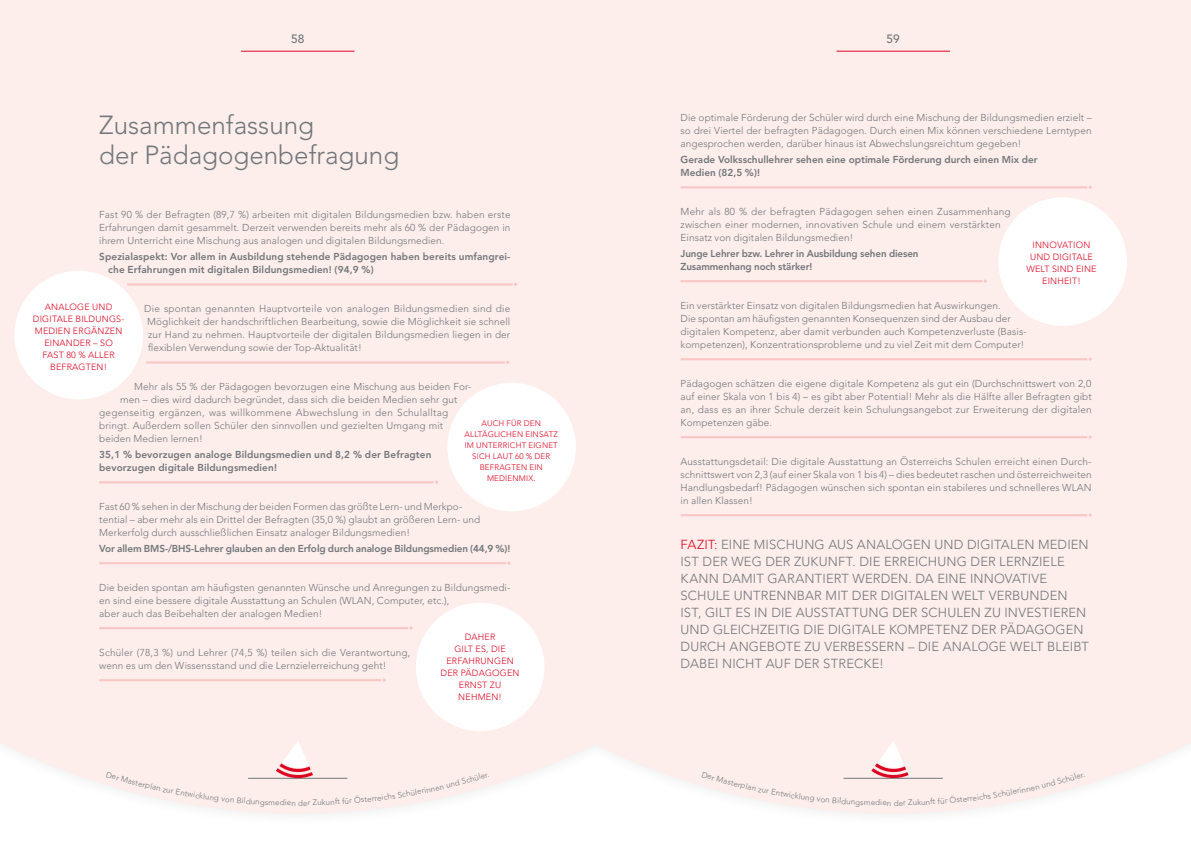
<style>
.page{position:relative;width:1191px;height:842px;background:#fff}
.page>*{position:absolute;margin:0;border:0;box-sizing:border-box;transform-origin:0 0}
.t1{font:300 26px/30px "Avenir LT Std";color:#71777a}
.t2{font:300 13px/17px "Avenir LT Std";letter-spacing:.01em;color:#71777a}
.t3{font:500 12px "Avenir LT Std";color:#71777a}
.t4{font:300 10px/13px "Avenir LT Std";letter-spacing:.01em;color:#71777a;text-align:justify}
.t5{font:800 10px/13px "Avenir LT Std";color:#71777a}
.t6{font:300 9px/12px "Avenir LT Std";letter-spacing:.02em;color:#dc0621;text-align:center}
.t7{font:300 8px/11px "Avenir LT Std";letter-spacing:.02em;color:#dc0621;text-align:center}
.t8{font:300 8px "Avenir LT Std";color:#71777a}
.s1{color:#dc0621}
</style>
<div class="page">
<div style="left:0;top:0;width:595px;height:815px;background:#fdedeb"></div>
<div style="left:595px;top:0;width:596px;height:815px;background:#fdedeb"></div>
<hr style="left:248px;top:778px;width:99px;height:1px;background:#71777a">
<svg style="left:276px;top:741px;width:37px;height:39px"></svg>
<hr style="left:843px;top:778px;width:100px;height:1px;background:#71777a">
<svg style="left:871px;top:741px;width:37px;height:39px"></svg>
<div style="left:14px;top:271px;width:129px;height:128px;background:#fff;border-radius:50%"></div>
<svg style="left:127px;top:283px;width:390px;height:3px"></svg>
<svg style="left:146px;top:361px;width:363px;height:3px"></svg>
<svg style="left:99px;top:481px;width:339px;height:3px"></svg>
<svg style="left:99px;top:561px;width:411px;height:4px;background:#fad8d6"></svg>
<svg style="left:99px;top:626px;width:313px;height:4px"></svg>
<svg style="left:99px;top:678px;width:287px;height:4px"></svg>
<svg style="left:680px;top:186px;width:411px;height:3px"></svg>
<svg style="left:680px;top:279px;width:306px;height:4px"></svg>
<svg style="left:680px;top:357px;width:411px;height:4px;background:#fad8d6"></svg>
<svg style="left:680px;top:435px;width:411px;height:4px;background:#fad8d6"></svg>
<svg style="left:680px;top:513px;width:411px;height:4px;background:#fad8d6"></svg>
<div style="left:447px;top:383px;width:129px;height:128px;background:#fff;border-radius:50%"></div>
<div style="left:416px;top:603px;width:128px;height:128px;background:#fff;border-radius:50%"></div>
<div style="left:998px;top:197px;width:129px;height:129px;background:#fff;border-radius:50%"></div>
<hr style="left:836px;top:51px;width:114px;height:1px;background:#dc0621">
<hr style="left:241px;top:51px;width:113px;height:1px;background:#dc0621">
<svg style="left:701px;top:771px;width:68px;height:23px;background:#fcedeb"></svg>
<svg style="left:789px;top:792px;width:5px;height:6px"></svg>
<svg style="left:809px;top:796px;width:30px;height:7px"></svg>
<svg style="left:855px;top:799px;width:31px;height:8px"></svg>
<svg style="left:899px;top:795px;width:78px;height:10px"></svg>
<svg style="left:993px;top:791px;width:4px;height:7px"></svg>
<svg style="left:1012px;top:789px;width:8px;height:5px"></svg>
<svg style="left:1035px;top:773px;width:49px;height:16px"></svg>
<svg style="left:106px;top:771px;width:68px;height:23px;background:#fcedec"></svg>
<svg style="left:194px;top:792px;width:5px;height:6px"></svg>
<svg style="left:214px;top:796px;width:29px;height:7px"></svg>
<svg style="left:260px;top:799px;width:31px;height:8px"></svg>
<svg style="left:303px;top:795px;width:78px;height:10px"></svg>
<svg style="left:397px;top:791px;width:5px;height:7px"></svg>
<svg style="left:417px;top:789px;width:7px;height:5px"></svg>
<svg style="left:440px;top:773px;width:49px;height:16px"></svg>
<p class="t3" style="left:291px;top:32px;width:15px">58</p>
<p class="t3" style="left:886px;top:32px;width:15px">59</p>
<h1 class="t1" style="left:99px;top:110px;width:301px">Zusammenfassung<br>der Pädagogenbefragung</h1>
<p class="t4" style="left:99px;top:208px;width:413px">Fast 90 % der Befragten (89,7 %) arbeiten mit digitalen Bildungsmedien bzw. haben erste Erfahrungen damit gesammelt. Derzeit verwenden bereits mehr als 60 % der Pädagogen in ihrem Unterricht eine Mischung aus analogen und digitalen Bildungsmedien.</p>
<p class="t5" style="left:108px;top:250px;width:403px;text-indent:-9px">Spezialaspekt: Vor allem in Ausbildung stehende Pädagogen haben bereits umfangrei&shy;che Erfahrungen mit digitalen Bildungsmedien! (94,9 %)</p>
<p class="t4" style="left:147px;top:302px;width:365px;text-indent:-3px">Die spontan genannten Hauptvorteile von analogen Bildungsmedien sind die Möglichkeit der handschriftlichen Bearbeitung, sowie die Möglichkeit sie schnell zur Hand zu nehmen. Hauptvorteile der digitalen Bildungsmedien liegen in der flexiblen Verwendung sowie der Top-Aktualität!</p>
<p class="t4" style="left:134px;top:380px;width:339px">Mehr als 55 % der Pädagogen bevorzugen eine Mischung aus beiden For-</p>
<p class="t4" style="left:120px;top:393px;width:339px">men – dies wird dadurch begründet, dass sich die beiden Medien sehr gut</p>
<p class="t4" style="left:99px;top:406px;width:350px">gegenseitig ergänzen, was willkommene Abwechslung in den Schulalltag</p>
<p class="t4" style="left:99px;top:419px;width:345px">bringt. Außerdem sollen Schüler den sinnvollen und gezielten Umgang mit</p>
<p class="t4" style="left:99px;top:432px;width:105px">beiden Medien lernen!</p>
<p class="t5" style="left:99px;top:448px;width:334px">35,1 % bevorzugen analoge Bildungsmedien und 8,2 % der Befragten bevorzugen digitale Bildungsmedien!</p>
<p class="t4" style="left:99px;top:500px;width:383px;text-align:left">Fast 60 % sehen in der Mischung der beiden Formen das größte Lern- und Merkpo&shy;tential – aber mehr als ein Drittel der Befragten (35,0 %) glaubt an größeren Lern- und<br>Merkerfolg durch ausschließlichen Einsatz analoger Bildungsmedien!</p>
<p class="t5" style="left:99px;top:542px;width:412px">Vor allem BMS-/BHS-Lehrer glauben an den Erfolg durch analoge Bildungsmedien (44,9 %)!</p>
<p class="t4" style="left:99px;top:581px;width:413px;text-align:left">Die beiden spontan am häufigsten genannten Wünsche und Anregungen zu Bildungsmedi&shy;en sind eine bessere digitale Ausstattung an Schulen (WLAN, Computer, etc.),<br>aber auch das Beibehalten der analogen Medien!</p>
<p class="t4" style="left:99px;top:646px;width:313px">Schüler (78,3 %) und Lehrer (74,5 %) teilen sich die Verantwortung, wenn es um den Wissensstand und die Lernzielerreichung geht!</p>
<p class="t6" style="left:33px;top:301px;width:93px">ANALOGE UND<br>DIGITALE BILDUNGS-<br>MEDIEN ERGÄNZEN<br>EINANDER – SO<br>FAST 80 % ALLER<br>BEFRAGTEN!</p>
<p class="t7" style="left:464px;top:418px;width:95px">AUCH FÜR DEN<br>ALLTÄGLICHEN EINSATZ<br>IM UNTERRICHT EIGNET<br>SICH LAUT 60 % DER<br>BEFRAGTEN EIN<br>MEDIENMIX.</p>
<p class="t6" style="left:440px;top:631px;width:80px">DAHER<br>GILT ES, DIE<br>ERFAHRUNGEN<br>DER PÄDAGOGEN<br>ERNST ZU<br>NEHMEN!</p>
<p class="t8" style="left:177px;top:787px;width:19px;rotate:10deg">Entw</p>
<p class="t8" style="left:200px;top:791px;width:17px;rotate:8deg">klun</p>
<p class="t8" style="left:244px;top:796px;width:18px;rotate:4deg">ldun</p>
<p class="t8" style="left:291px;top:798px;width:13px">n d</p>
<p class="t8" style="left:381px;top:793px;width:15px;rotate:-8deg">ichs</p>
<p class="t8" style="left:401px;top:790px;width:17px;rotate:-10deg">chül</p>
<p class="t8" style="left:423px;top:786px;width:17px;rotate:-12deg">inne</p>
<p class="t4" style="left:680px;top:111px;width:413px">Die optimale Förderung der Schüler wird durch eine Mischung der Bildungsmedien erzielt – so drei Viertel der befragten Pädagogen. Durch einen Mix können verschiedene Lerntypen angesprochen werden, darüber hinaus ist Abwechslungsreichtum gegeben!</p>
<p class="t5" style="left:680px;top:153px;width:358px">Gerade Volksschullehrer sehen eine optimale Förderung durch einen Mix der<br>Medien (82,5 %)!</p>
<p class="t4" style="left:680px;top:205px;width:332px;text-align:left">Mehr als 80 % der befragten Pädagogen sehen einen Zusammenhang zwischen einer modernen, innovativen Schule und einem verstärkten<br>Einsatz von digitalen Bildungsmedien!</p>
<p class="t5" style="left:680px;top:247px;width:239px">Junge Lehrer bzw. Lehrer in Ausbildung sehen diesen<br>Zusammenhang noch stärker!</p>
<p class="t4" style="left:680px;top:299px;width:348px;text-align:left">Ein verstärkter Einsatz von digitalen Bildungsmedien hat Auswirkungen.<br>Die spontan am häufigsten genannten Konsequenzen sind der Ausbau der digitalen Kompetenz, aber damit verbunden auch Kompetenzverluste (Basis&shy;kompetenzen), Konzentrationsprobleme und zu viel Zeit mit dem Computer!</p>
<p class="t4" style="left:680px;top:377px;width:413px">Pädagogen schätzen die eigene digitale Kompetenz als gut ein (Durchschnittswert von 2,0 auf einer Skala von 1 bis 4) – es gibt aber Potential! Mehr als die Hälfte aller Befragten gibt an, dass es an ihrer Schule derzeit kein Schulungsangebot zur Erweiterung der digitalen Kompetenzen gäbe.</p>
<p class="t4" style="left:680px;top:455px;width:413px">Ausstattungsdetail: Die digitale Ausstattung an Österreichs Schulen erreicht einen Durch&shy;schnittswert von 2,3 (auf einer Skala von 1 bis 4) – dies bedeutet raschen und österreichweiten Handlungsbedarf! Pädagogen wünschen sich spontan ein stabileres und schnelleres WLAN in allen Klassen!</p>
<p class="t6" style="left:1026px;top:239px;width:72px">INNOVATION<br>UND DIGITALE<br>WELT SIND EINE<br>EINHEIT!</p>
<p class="t2" style="left:680px;top:536px;width:410px"><span class="s1">FAZIT:</span> EINE MISCHUNG AUS ANALOGEN UND DIGITALEN MEDIEN IST DER WEG DER ZUKUNFT. DIE ERREICHUNG DER LERNZIELE KANN DAMIT GARANTIERT WERDEN. DA EINE INNOVATIVE SCHULE UNTRENNBAR MIT DER DIGITALEN WELT VERBUNDEN IST, GILT ES IN DIE AUSSTATTUNG DER SCHULEN ZU INVESTIEREN UND GLEICHZEITIG DIE DIGITALE KOMPETENZ DER PÄDAGOGEN DURCH ANGEBOTE ZU VERBESSERN – DIE ANALOGE WELT BLEIBT DABEI NICHT AUF DER STRECKE!</p>
<p class="t8" style="left:772px;top:787px;width:19px;rotate:10deg">Entw</p>
<p class="t8" style="left:795px;top:791px;width:17px;rotate:8deg">klun</p>
<p class="t8" style="left:839px;top:796px;width:18px;rotate:4deg">ldun</p>
<p class="t8" style="left:887px;top:798px;width:13px">n d</p>
<p class="t8" style="left:976px;top:793px;width:15px;rotate:-8deg">ichs</p>
<p class="t8" style="left:996px;top:790px;width:17px;rotate:-10deg">chül</p>
<p class="t8" style="left:1018px;top:786px;width:17px;rotate:-12deg">inne</p>
</div>
